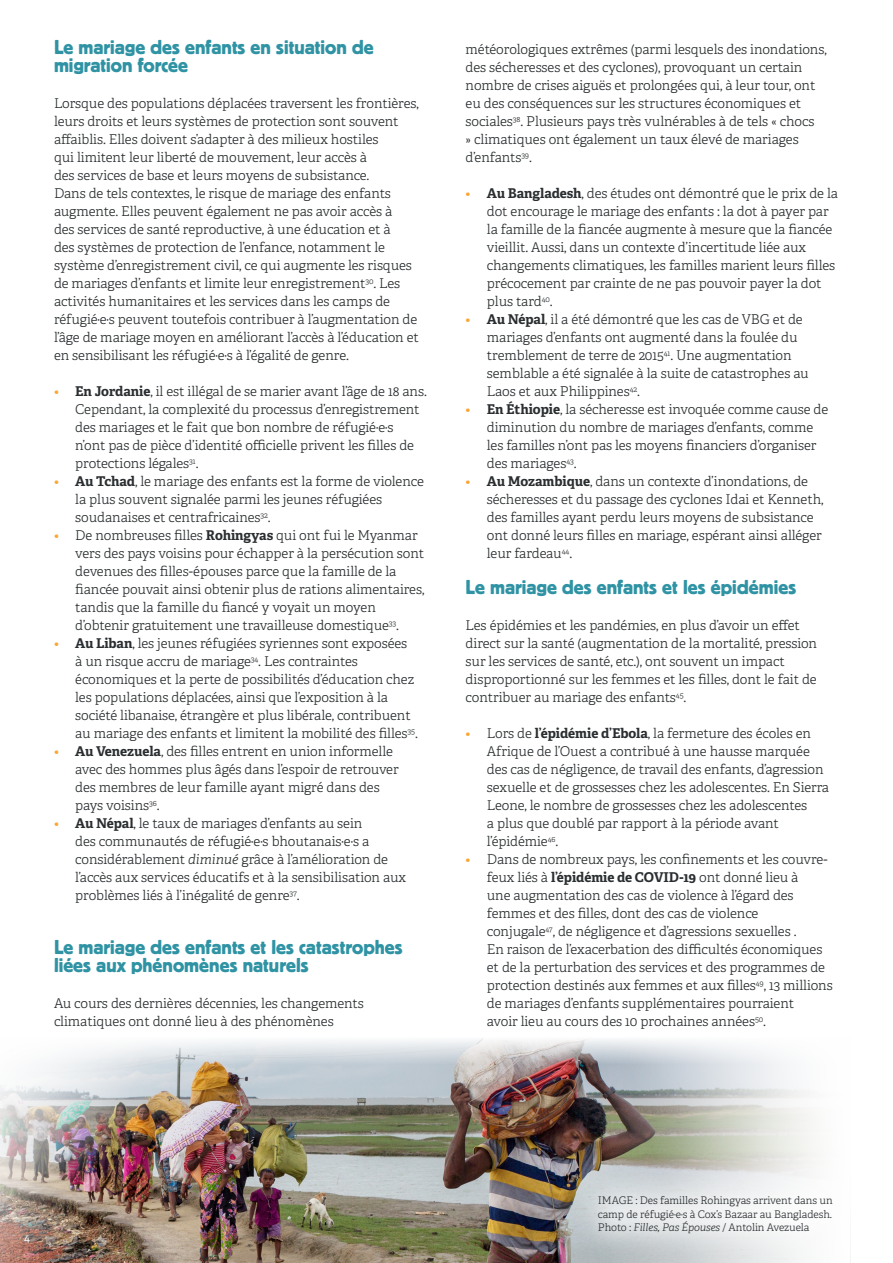
<style>
.page{position:relative;width:893px;height:1263px;background:#fff}
.page>*{position:absolute;margin:0;border:0;box-sizing:border-box;transform-origin:0 0}
.Sub_Head{font:21px/18px "Platz";color:#2f93a4}
.Bulleted{font:300 13.5px/18px "Adelle";letter-spacing:-.005em;color:#2a2e30}
.Body_Text{font:300 12px "Adelle";color:#fff}
.Photo_credit{font:300 10.5px/13.5px "Adelle";letter-spacing:-.005em;color:#2a2e30;text-align:justify}
.s1{color:#faa631}
.s2{font-weight:700}
.s3{font-style:italic}
</style>
<div class="page">
<img style="left:241px;top:1064px;width:359px;height:199px">
<svg style="left:360px;top:1038px;width:240px;height:26px"></svg>
<svg style="left:0;top:1258px;width:241px;height:5px"></svg>
<svg style="left:600px;top:1039px;width:13px;height:224px;background:#8a8684"></svg>
<svg style="left:613px;top:1039px;width:238px;height:224px"></svg>
<img style="left:0;top:1041px;width:360px;height:217px">
<div style="left:571px;top:1169px;width:287px;height:90px;background:#fff;opacity:.91"></div>
<p class="Sub_Head" style="left:54px;top:38px;width:321px">Le mariage des enfants en situation de migration forcée</p>
<p class="Bulleted" style="left:54px;top:94px;width:366px">Lorsque des populations déplacées traversent les frontières, leurs droits et leurs systèmes de protection sont souvent affaiblis. Elles doivent s’adapter à des milieux hostiles<br>qui limitent leur liberté de mouvement, leur accès à<br>des services de base et leurs moyens de subsistance.<br>Dans de tels contextes, le risque de mariage des enfants augmente. Elles peuvent également ne pas avoir accès à<br>des services de santé reproductive, à une éducation et à<br>des systèmes de protection de l’enfance, notamment le système d’enregistrement civil, ce qui augmente les risques de mariages d’enfants et limite leur enregistrement<sup>30</sup>. Les activités humanitaires et les services dans les camps de réfugié·e·s peuvent toutefois contribuer à l’augmentation de l’âge de mariage moyen en améliorant l’accès à l’éducation et en sensibilisant les réfugié·e·s à l’égalité de genre.</p>
<p class="Bulleted" style="left:75px;top:382px;width:353px;text-indent:-21px"><span class="s1">•</span> <span class="s2">En Jordanie</span>, il est illégal de se marier avant l’âge de 18 ans.<br>Cependant, la complexité du processus d’enregistrement des mariages et le fait que bon nombre de réfugié·e·s n’ont pas de pièce d’identité officielle privent les filles de protections légales<sup>31</sup>.</p>
<p class="Bulleted" style="left:75px;top:472px;width:350px;text-indent:-21px"><span class="s1">•</span> <span class="s2">Au Tchad</span>, le mariage des enfants est la forme de violence la plus souvent signalée parmi les jeunes réfugiées soudanaises et centrafricaines<sup>32</sup>.</p>
<p class="Bulleted" style="left:75px;top:526px;width:351px;text-indent:-21px"><span class="s1">•</span> De nombreuses filles <span class="s2">Rohingyas</span> qui ont fui le Myanmar vers des pays voisins pour échapper à la persécution sont devenues des filles-épouses parce que la famille de la fiancée pouvait ainsi obtenir plus de rations alimentaires, tandis que la famille du fiancé y voyait un moyen d’obtenir gratuitement une travailleuse domestique<sup>33</sup>.</p>
<p class="Bulleted" style="left:75px;top:634px;width:344px;text-indent:-21px"><span class="s1">•</span> <span class="s2">Au Liban</span>, les jeunes réfugiées syriennes sont exposées<br>à un risque accru de mariage<sup>34</sup>. Les contraintes économiques et la perte de possibilités d’éducation chez les populations déplacées, ainsi que l’exposition à la société libanaise, étrangère et plus libérale, contribuent au mariage des enfants et limitent la mobilité des filles<sup>35</sup>.</p>
<p class="Bulleted" style="left:75px;top:742px;width:325px;text-indent:-21px"><span class="s1">•</span> <span class="s2">Au Venezuela</span>, des filles entrent en union informelle avec des hommes plus âgés dans l’espoir de retrouver des membres de leur famille ayant migré dans des pays voisins<sup>36</sup>.</p>
<p class="Bulleted" style="left:75px;top:814px;width:332px;text-indent:-21px"><span class="s1">•</span> <span class="s2">Au Népal</span>, le taux de mariages d’enfants au sein<br>des communautés de réfugié·e·s bhoutanais·e·s a considérablement <span class="s3">diminué</span> grâce à l’amélioration de l’accès aux services éducatifs et à la sensibilisation aux problèmes liés à l’inégalité de genre<sup>37</sup>.</p>
<p class="Sub_Head" style="left:54px;top:938px;width:350px">Le mariage des enfants et les catastrophes liées aux phénomènes naturels</p>
<p class="Bulleted" style="left:54px;top:994px;width:311px">Au cours des dernières décennies, les changements climatiques ont donné lieu à des phénomènes</p>
<p class="Bulleted" style="left:466px;top:40px;width:363px">météorologiques extrêmes (parmi lesquels des inondations, des sécheresses et des cyclones), provoquant un certain nombre de crises aiguës et prolongées qui, à leur tour, ont eu des conséquences sur les structures économiques et sociales<sup>38</sup>. Plusieurs pays très vulnérables à de tels « chocs<br>» climatiques ont également un taux élevé de mariages d’enfants<sup>39</sup>.</p>
<p class="Bulleted" style="left:487px;top:184px;width:353px;text-indent:-21px"><span class="s1">•</span> <span class="s2">Au Bangladesh</span>, des études ont démontré que le prix de la dot encourage le mariage des enfants : la dot à payer par la famille de la fiancée augmente à mesure que la fiancée vieillit. Aussi, dans un contexte d’incertitude liée aux changements climatiques, les familles marient leurs filles précocement par crainte de ne pas pouvoir payer la dot plus tard<sup>40</sup>.</p>
<p class="Bulleted" style="left:487px;top:310px;width:323px;text-indent:-21px"><span class="s1">•</span> <span class="s2">Au Népal</span>, il a été démontré que les cas de VBG et de mariages d’enfants ont augmenté dans la foulée du tremblement de terre de 2015<sup>41</sup>. Une augmentation semblable a été signalée à la suite de catastrophes au Laos et aux Philippines<sup>42</sup>.</p>
<p class="Bulleted" style="left:487px;top:400px;width:343px;text-indent:-21px"><span class="s1">•</span> <span class="s2">En Éthiopie</span>, la sécheresse est invoquée comme cause de diminution du nombre de mariages d’enfants, comme les familles n’ont pas les moyens financiers d’organiser des mariages<sup>43</sup>.</p>
<p class="Bulleted" style="left:487px;top:472px;width:338px;text-indent:-21px"><span class="s1">•</span> <span class="s2">Au Mozambique</span>, dans un contexte d’inondations, de sécheresses et du passage des cyclones Idai et Kenneth, des familles ayant perdu leurs moyens de subsistance ont donné leurs filles en mariage, espérant ainsi alléger leur fardeau<sup>44</sup>.</p>
<p class="Sub_Head" style="left:466px;top:578px;width:332px">Le mariage des enfants et les épidémies</p>
<p class="Bulleted" style="left:466px;top:616px;width:353px">Les épidémies et les pandémies, en plus d’avoir un effet direct sur la santé (augmentation de la mortalité, pression sur les services de santé, etc.), ont souvent un impact disproportionné sur les femmes et les filles, dont le fait de contribuer au mariage des enfants<sup>45</sup>.</p>
<p class="Bulleted" style="left:487px;top:724px;width:344px;text-indent:-21px"><span class="s1">•</span> Lors de <span class="s2">l’épidémie d’Ebola</span>, la fermeture des écoles en Afrique de l’Ouest a contribué à une hausse marquée des cas de négligence, de travail des enfants, d’agression sexuelle et de grossesses chez les adolescentes. En Sierra Leone, le nombre de grossesses chez les adolescentes<br>a plus que doublé par rapport à la période avant l’épidémie<sup>46</sup>.</p>
<p class="Bulleted" style="left:487px;top:850px;width:347px;text-indent:-21px"><span class="s1">•</span> Dans de nombreux pays, les confinements et les couvre&shy;feux liés à <span class="s2">l’épidémie de COVID-19</span> ont donné lieu à<br>une augmentation des cas de violence à l’égard des femmes et des filles, dont des cas de violence<br>conjugale<sup>47</sup>, de négligence et d’agressions sexuelles .<br>En raison de l’exacerbation des difficultés économiques et de la perturbation des services et des programmes de protection destinés aux femmes et aux filles<sup>49</sup>, 13 millions de mariages d’enfants supplémentaires pourraient<br>avoir lieu au cours des 10 prochaines années<sup>50</sup>.</p>
<p class="Body_Text" style="left:24px;top:1230px;width:7px">4</p>
<p class="Photo_credit" style="left:598px;top:1194px;width:236px">IMAGE : Des familles Rohingyas arrivent dans un camp de réfugié·e·s à Cox’s Bazaar au Bangladesh.<br>Photo : <span class="s3">Filles, Pas Épouses</span> / Antolin Avezuela</p>
</div>
